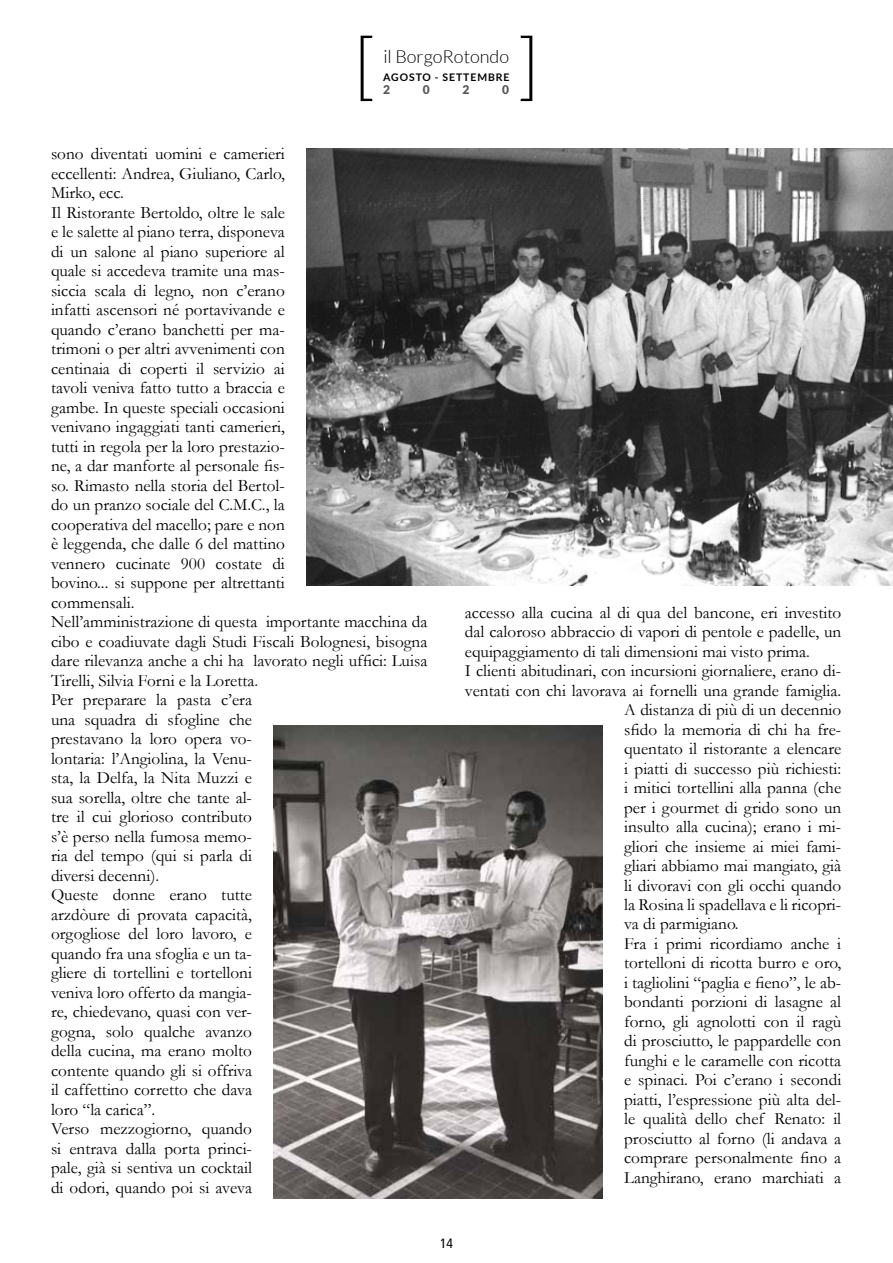
<style>
.page{position:relative;width:893px;height:1263px;background:#fff}
.page>*{position:absolute;margin:0;border:0;box-sizing:border-box;transform-origin:0 0}
.t1{font:300 73.5px "Lato";color:#000}
.t2{font:300 18px "Lato";color:#000}
.t3{font:17.25px/19.5px "Garamond";color:#000}
.t4{font:condensed 13.5px "Frutiger";color:#000}
.t5{font:900 12px "Lato";color:#575756}
.t6{font:700 10.5px "Lato";letter-spacing:.09em;color:#000}
</style>
<div class="page">
<img style="left:306px;top:149px;width:587px;height:436px">
<img style="left:273px;top:726px;width:330px;height:472px">
<h1 class="t1" style="left:354px;top:26px;width:24px">[</h1>
<p class="t2" style="left:383px;top:47px;width:127px">il BorgoRotondo</p>
<p class="t6" style="left:383px;top:72px;width:128px">AGOSTO - SETTEMBRE</p>
<p class="t5" style="left:383px;top:83px;width:8px">2</p>
<p class="t5" style="left:423px;top:83px;width:8px">0</p>
<p class="t5" style="left:462px;top:83px;width:8px">2</p>
<p class="t5" style="left:502px;top:83px;width:8px">0</p>
<p class="t3" style="left:51px;top:144px;width:378px">sono diventati uomini e camerieri<br>eccellenti: Andrea, Giuliano, Carlo,<br>Mirko, ecc.<br>Il Ristorante Bertoldo, oltre le sale<br>e le salette al piano terra, disponeva<br>di un salone al piano superiore al<br>quale si accedeva tramite una mas-<br>siccia scala di legno, non c’erano<br>infatti ascensori né portavivande e<br>quando c’erano banchetti per ma-<br>trimoni o per altri avvenimenti con<br>centinaia di coperti il servizio ai<br>tavoli veniva fatto tutto a braccia e<br>gambe. In queste speciali occasioni<br>venivano ingaggiati tanti camerieri,<br>tutti in regola per la loro prestazio-<br>ne, a dar manforte al personale fis-<br>so. Rimasto nella storia del Bertol-<br>do un pranzo sociale del C.M.C., la<br>cooperativa del macello; pare e non<br>è leggenda, che dalle 6 del mattino<br>vennero cucinate 900 costate di<br>bovino... si suppone per altrettanti<br>commensali.<br>Nell’amministrazione di questa importante macchina da cibo e coadiuvate dagli Studi Fiscali Bolognesi, bisogna dare rilevanza anche a chi ha lavorato negli uffici: Luisa<br>Tirelli, Silvia Forni e la Loretta.<br>Per preparare la pasta c’era<br>una squadra di sfogline che<br>prestavano la loro opera vo-<br>lontaria: l’Angiolina, la Venu-<br>sta, la Delfa, la Nita Muzzi e<br>sua sorella, oltre che tante al-<br>tre il cui glorioso contributo<br>s’è perso nella fumosa memo-<br>ria del tempo (qui si parla di<br>diversi decenni).<br>Queste donne erano tutte<br>arzdòure di provata capacità,<br>orgogliose del loro lavoro, e<br>quando fra una sfoglia e un ta-<br>gliere di tortellini e tortelloni<br>veniva loro offerto da mangia-<br>re, chiedevano, quasi con ver-<br>gogna, solo qualche avanzo<br>della cucina, ma erano molto<br>contente quando gli si offriva<br>il caffettino corretto che dava<br>loro “la carica”.<br>Verso mezzogiorno, quando<br>si entrava dalla porta princi-<br>pale, già si sentiva un cocktail<br>di odori, quando poi si aveva</p>
<p class="t3" style="left:465px;top:602px;width:378px">accesso alla cucina al di qua del bancone, eri investito</p>
<p class="t3" style="left:465px;top:622px;width:378px">dal caloroso abbraccio di vapori di pentole e padelle, un</p>
<p class="t3" style="left:465px;top:641px;width:347px">equipaggiamento di tali dimensioni mai visto prima.</p>
<p class="t3" style="left:465px;top:661px;width:378px">I clienti abitudinari, con incursioni giornaliere, erano di-</p>
<p class="t3" style="left:465px;top:680px;width:378px">ventati con chi lavorava ai fornelli una grande famiglia.</p>
<p class="t3" style="left:624px;top:700px;width:219px">A distanza di più di un decennio</p>
<p class="t3" style="left:624px;top:719px;width:219px">sfido la memoria di chi ha fre-</p>
<p class="t3" style="left:624px;top:739px;width:219px">quentato il ristorante a elencare</p>
<p class="t3" style="left:624px;top:758px;width:219px">i piatti di successo più richiesti:</p>
<p class="t3" style="left:624px;top:778px;width:219px">i mitici tortellini alla panna (che</p>
<p class="t3" style="left:624px;top:797px;width:219px">per i gourmet di grido sono un</p>
<p class="t3" style="left:624px;top:817px;width:219px">insulto alla cucina); erano i mi-</p>
<p class="t3" style="left:624px;top:836px;width:219px">gliori che insieme ai miei fami-</p>
<p class="t3" style="left:624px;top:856px;width:219px">gliari abbiamo mai mangiato, già</p>
<p class="t3" style="left:624px;top:875px;width:219px">li divoravi con gli occhi quando</p>
<p class="t3" style="left:624px;top:895px;width:219px">la Rosina li spadellava e li ricopri-</p>
<p class="t3" style="left:624px;top:914px;width:116px">va di parmigiano.</p>
<p class="t3" style="left:624px;top:934px;width:219px">Fra i primi ricordiamo anche i</p>
<p class="t3" style="left:624px;top:953px;width:219px">tortelloni di ricotta burro e oro,</p>
<p class="t3" style="left:624px;top:972px;width:219px">i tagliolini “paglia e fieno”, le ab-</p>
<p class="t3" style="left:624px;top:992px;width:219px">bondanti porzioni di lasagne al</p>
<p class="t3" style="left:624px;top:1011px;width:219px">forno, gli agnolotti con il ragù</p>
<p class="t3" style="left:624px;top:1031px;width:219px">di prosciutto, le pappardelle con</p>
<p class="t3" style="left:624px;top:1050px;width:219px">funghi e le caramelle con ricotta</p>
<p class="t3" style="left:624px;top:1070px;width:219px">e spinaci. Poi c’erano i secondi</p>
<p class="t3" style="left:624px;top:1089px;width:219px">piatti, l’espressione più alta del-</p>
<p class="t3" style="left:624px;top:1109px;width:219px">le qualità dello chef Renato: il</p>
<p class="t3" style="left:624px;top:1128px;width:219px">prosciutto al forno (li andava a</p>
<p class="t3" style="left:624px;top:1148px;width:219px">comprare personalmente fino a</p>
<p class="t3" style="left:624px;top:1167px;width:219px">Langhirano, erano marchiati a</p>
<p class="t4" style="left:440px;top:1236px;width:14px">14</p>
</div>
